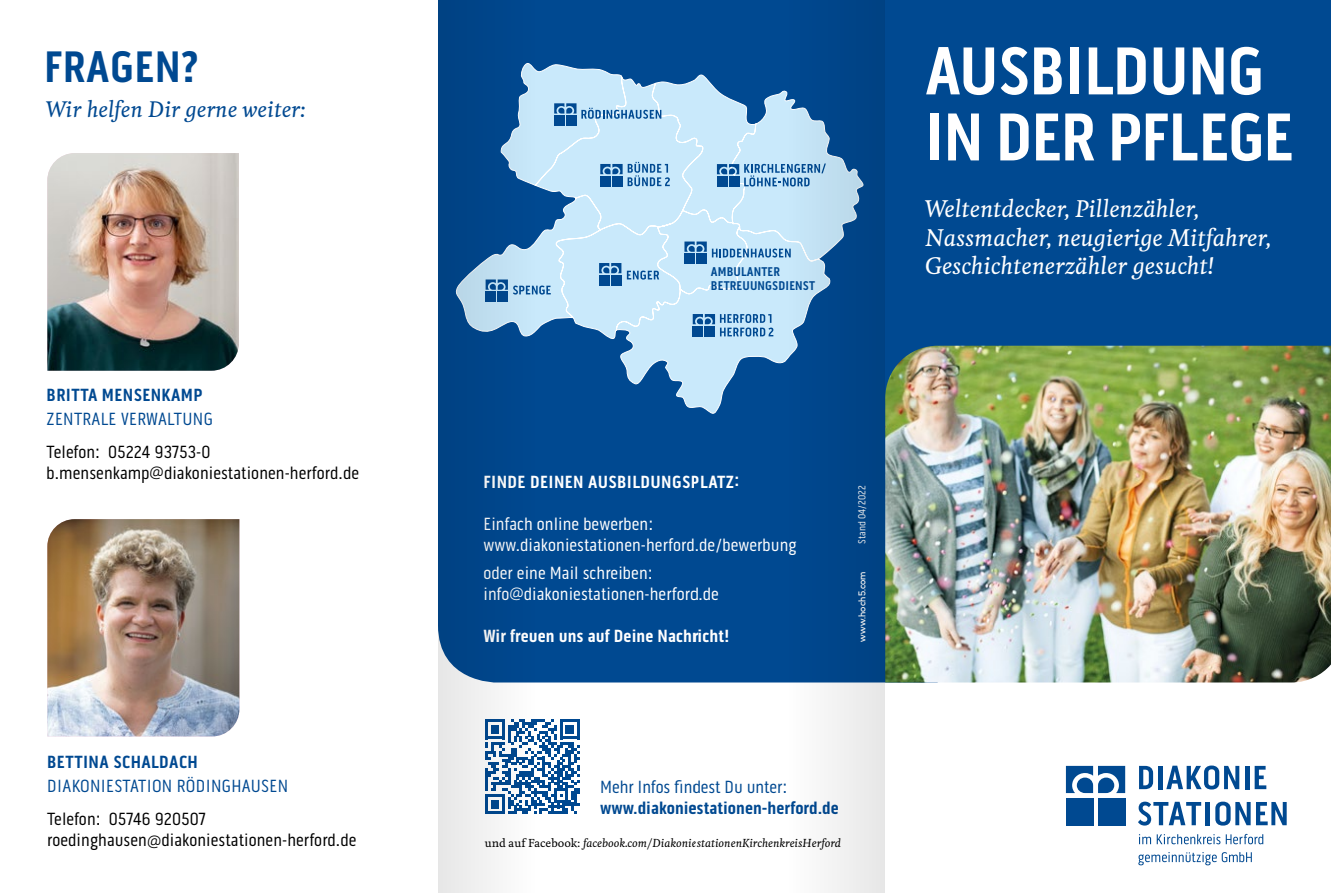
<style>
.page{position:relative;width:1331px;height:893px;background:#fff}
.page>*{position:absolute;margin:0;border:0;box-sizing:border-box;transform-origin:0 0}
.t1{font:700 69px/66px "Pill Gothic 300 mg";letter-spacing:-.01em;color:#fff}
.t2{font:700 45px "Pill Gothic 300 mg";letter-spacing:.01em;color:#004991}
.t3{font:italic 500 22.5px/28.5px "Feijoa";letter-spacing:.005em;color:#fff}
.t4{font:italic 500 21px "Feijoa";letter-spacing:.005em;color:#004991}
.t5{font:18px/21px "Pill Gothic 300 mg";letter-spacing:.005em;color:#000}
.t6{font:18px/21px "Pill Gothic 300 mg";letter-spacing:.005em;color:#fff}
.t7{font:700 18px "Pill Gothic 300 mg";letter-spacing:.005em;color:#fff}
.t8{font:18px "Pill Gothic 300 mg";letter-spacing:.02em;color:#004991}
.t9{font:700 18px "Pill Gothic 300 mg";letter-spacing:.02em;color:#004991}
.t10{font:700 18px "Pill Gothic 300 mg";color:#004991}
.t11{font:18px "Pill Gothic 300 mg";color:#004991}
.t12{font:700 12.9px/13.4px "Pill Gothic 300 mg";letter-spacing:.01em;color:#004991}
.t13{font:italic 500 10.8px "Feijoa";letter-spacing:.005em;color:#000}
.t14{font:10.5px "Pill Gothic 300 mg";letter-spacing:.005em;color:#fff}
.t15{font:500 9px "U8";letter-spacing:.02em;color:#fff}
.s1{font-style:normal}
</style>
<div class="page">
<div style="left:884px;top:0;width:447px;height:495px;background:#004991"></div>
<div style="left:1098px;top:798px;width:27px;height:27px;background:#004991"></div>
<svg style="left:1066px;top:766px;width:59px;height:27px"></svg>
<div style="left:1066px;top:798px;width:27px;height:27px;background:#004991"></div>
<svg style="left:1139px;top:834px;width:12px;height:10px"></svg>
<svg style="left:1157px;top:834px;width:63px;height:10px"></svg>
<svg style="left:1226px;top:834px;width:37px;height:10px"></svg>
<svg style="left:1138px;top:852px;width:114px;height:13px"></svg>
<svg style="left:1139px;top:766px;width:14px;height:23px"></svg>
<div style="left:1158px;top:766px;width:5px;height:23px;background:#004991"></div>
<svg style="left:1166px;top:765px;width:73px;height:24px"></svg>
<hr style="left:1245px;top:766px;width:4px;height:23px;background:#004991">
<svg style="left:1255px;top:766px;width:11px;height:23px"></svg>
<svg style="left:1138px;top:802px;width:63px;height:24px"></svg>
<div style="left:1205px;top:802px;width:5px;height:23px;background:#004991"></div>
<svg style="left:1215px;top:802px;width:72px;height:24px"></svg>
<div style="left:628px;top:0;width:310px;height:682px;background:#004991"></div>
<img style="left:47px;top:153px;width:192px;height:218px">
<img style="left:47px;top:519px;width:192px;height:217px">
<img style="left:885px;top:346px;width:446px;height:336px">
<svg style="left:628px;top:62px;width:66px;height:353px;background:#a7cde8"></svg>
<svg style="left:628px;top:162px;width:42px;height:24px"></svg>
<svg style="left:628px;top:271px;width:31px;height:9px"></svg>
<svg style="left:693px;top:314px;width:1px;height:23px"></svg>
<div style="left:684px;top:254px;width:11px;height:10px;background:#004991"></div>
<svg style="left:684px;top:242px;width:10px;height:12px"></svg>
<svg style="left:628px;top:103px;width:33px;height:16px"></svg>
<svg style="left:438px;top:0;width:190px;height:893px;fill:#004991"></svg>
<svg style="left:694px;top:0;width:190px;height:893px"></svg>
<h2 class="t2" style="left:44px;top:40px;width:156px">FRAGEN?</h2>
<p class="t4" style="left:46px;top:95px;width:261px">Wir helfen Dir gerne weiter:</p>
<p class="t9" style="left:47px;top:384px;width:158px">BRITTA MENSENKAMP</p>
<p class="t8" style="left:47px;top:409px;width:168px">ZENTRALE VERWALTUNG</p>
<p class="t5" style="left:47px;top:442px;width:314px">Telefon: 05224 93753-0 b.mensenkamp@diakoniestationen-herford.de</p>
<p class="t9" style="left:47px;top:751px;width:152px">BETTINA SCHALDACH</p>
<p class="t8" style="left:47px;top:775px;width:242px">DIAKONIESTATION RÖDINGHAUSEN</p>
<p class="t5" style="left:47px;top:809px;width:311px">Telefon: 05746 920507 roedinghausen@diakoniestationen-herford.de</p>
<p class="t12" style="left:711px;top:266px;width:106px">AMBULANTER<br>BETREUUNGSDIENST</p>
<h1 class="t1" style="left:925px;top:39px;width:370px">AUSBILDUNG<br>IN DER PFLEGE</h1>
<p class="t3" style="left:925px;top:196px;width:347px">Weltentdecker, Pillenzähler,<br>Nassmacher, neugierige Mitfahrer,<br>Geschichtenerzähler gesucht!</p>
<p class="t7" style="left:483px;top:471px;width:257px">FINDE DEINEN AUSBILDUNGSPLATZ:</p>
<p class="t6" style="left:483px;top:513px;width:315px">Einfach online bewerben: www.diakoniestationen-herford.de/bewerbung</p>
<p class="t6" style="left:483px;top:563px;width:237px">oder eine Mail schreiben: info@diakoniestationen-herford.de</p>
<p class="t7" style="left:483px;top:625px;width:247px">Wir freuen uns auf Deine Nachricht!</p>
<p class="t14" style="left:856px;top:544px;width:60px;rotate:-90deg">Stand 04/2022</p>
<p class="t15" style="left:855px;top:642px;width:72px;rotate:-90deg">www.hoch5.com</p>
<p class="t11" style="left:600px;top:777px;width:189px">Mehr Infos findest Du unter:</p>
<p class="t10" style="left:600px;top:798px;width:240px">www.diakoniestationen-herford.de</p>
<p class="t13" style="left:485px;top:836px;width:358px"><span class="s1">und auf Facebook:</span> facebook.com/DiakoniestationenKirchenkreisHerford</p>
</div>
